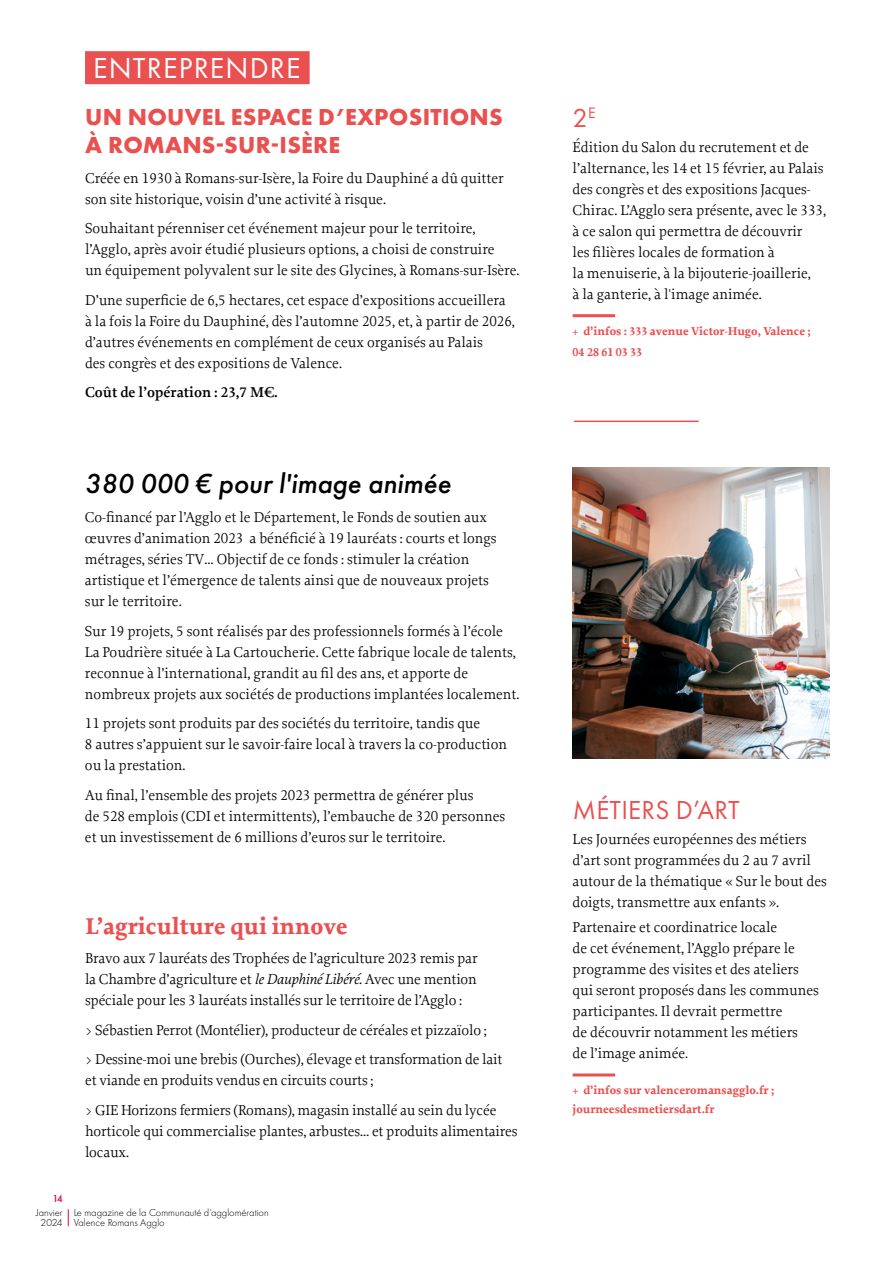
<style>
.page{position:relative;width:893px;height:1263px;background:#fff}
.page>*{position:absolute;margin:0;border:0;box-sizing:border-box;transform-origin:0 0}
.t1{font:30px "Futura PT";letter-spacing:.04em;color:#fff}
.t2{font:italic 500 28.5px "Futura PT";color:#000}
.t3{font:27px "Futura PT";letter-spacing:.01em;color:#ea504f}
.t4{font:700 24px/28.8px "Futura PT";letter-spacing:.01em;color:#ea504f}
.t5{font:700 24px "Proforma";color:#ea504f}
.t6{font:15px/21px "Proforma";color:#000}
.t7{font:600 15px "Proforma";color:#000}
.t8{font:700 12px/21px "Proforma";color:#ea504f}
.t9{font:300 10.5px/10.5px "Futura PT";color:#000}
.t10{font:500 10.5px "Futura PT";color:#e5004f}
.s1{font-style:italic}
</style>
<div class="page">
<div style="left:85px;top:51px;width:225px;height:33px;background:#ea504f"></div>
<hr style="left:573px;top:314px;width:42px;height:3px;background:#ea504f">
<hr style="left:573px;top:1073px;width:42px;height:3px;background:#ea504f">
<hr style="left:574px;top:421px;width:125px;height:1px;background:#ea504f">
<img style="left:573px;top:467px;width:256px;height:291px">
<svg style="left:68px;top:1209px;width:1px;height:17px"></svg>
<h1 class="t1" style="left:93px;top:50px;width:209px">ENTREPRENDRE</h1>
<h3 class="t4" style="left:85px;top:102px;width:419px">UN NOUVEL ESPACE D’EXPOSITIONS<br>À ROMANS-SUR-ISÈRE</h3>
<p class="t6" style="left:85px;top:167px;width:420px">Créée en 1930 à Romans-sur-Isère, la Foire du Dauphiné a dû quitter son site historique, voisin d’une activité à risque.</p>
<p class="t6" style="left:85px;top:218px;width:436px">Souhaitant pérenniser cet événement majeur pour le territoire, l’Agglo, après avoir étudié plusieurs options, a choisi de construire<br>un équipement polyvalent sur le site des Glycines, à Romans-sur-Isère.</p>
<p class="t6" style="left:85px;top:289px;width:431px">D’une superficie de 6,5 hectares, cet espace d’expositions accueillera à la fois la Foire du Dauphiné, dès l’automne 2025, et, à partir de 2026, d’autres événements en complément de ceux organisés au Palais<br>des congrès et des expositions de Valence.</p>
<p class="t7" style="left:85px;top:383px;width:194px">Coût de l’opération : 23,7 M€.</p>
<h2 class="t2" style="left:85px;top:466px;width:368px">380 000 € pour l'image animée</h2>
<p class="t6" style="left:85px;top:507px;width:413px">Co-financé par l’Agglo et le Département, le Fonds de soutien aux œuvres d’animation 2023 a bénéficié à 19 lauréats : courts et longs métrages, séries TV… Objectif de ce fonds : stimuler la création artistique et l’émergence de talents ainsi que de nouveaux projets sur le territoire.</p>
<p class="t6" style="left:85px;top:620px;width:436px">Sur 19 projets, 5 sont réalisés par des professionnels formés à l’école La Poudrière située à La Cartoucherie. Cette fabrique locale de talents, reconnue à l’international, grandit au fil des ans, et apporte de nombreux projets aux sociétés de productions implantées localement.</p>
<p class="t6" style="left:85px;top:713px;width:424px">11 projets sont produits par des sociétés du territoire, tandis que<br>8 autres s’appuient sur le savoir-faire local à travers la co-production ou la prestation.</p>
<p class="t6" style="left:85px;top:784px;width:422px">Au final, l’ensemble des projets 2023 permettra de générer plus<br>de 528 emplois (CDI et intermittents), l’embauche de 320 personnes et un investissement de 6 millions d’euros sur le territoire.</p>
<h3 class="t5" style="left:85px;top:910px;width:264px">L’agriculture qui innove</h3>
<p class="t6" style="left:85px;top:947px;width:394px;text-align:justify">Bravo aux 7 lauréats des Trophées de l’agriculture 2023 remis par la Chambre d’agriculture et <span class="s1">le Dauphiné Libéré</span>. Avec une mention spéciale pour les 3 lauréats installés sur le territoire de l’Agglo :</p>
<p class="t6" style="left:85px;top:1015px;width:419px;line-height:29.5px">&gt; Sébastien Perrot (Montélier), producteur de céréales et pizzaïolo ;<br>&gt; Dessine-moi une brebis (Ourches), élevage et transformation de lait</p>
<p class="t6" style="left:85px;top:1065px;width:413px;line-height:29.5px">et viande en produits vendus en circuits courts ;<br>&gt; GIE Horizons fermiers (Romans), magasin installé au sein du lycée</p>
<p class="t6" style="left:85px;top:1120px;width:434px">horticole qui commercialise plantes, arbustes… et produits alimentaires locaux.</p>
<p class="t10" style="left:52px;top:1192px;width:12px">14</p>
<p class="t9" style="left:36px;top:1207px;width:28px;text-align:center">Janvier<br>2024</p>
<p class="t9" style="left:74px;top:1207px;width:196px">Le magazine de la Communauté d’agglomération<br>Valence Romans Agglo</p>
<h3 class="t3" style="left:573px;top:102px;width:25px">2<sup>E</sup></h3>
<p class="t6" style="left:573px;top:137px;width:255px">Édition du Salon du recrutement et de l’alternance, les 14 et 15 février, au Palais des congrès et des expositions Jacques-Chirac. L’Agglo sera présente, avec le 333, à ce salon qui permettra de découvrir<br>les filières locales de formation à<br>la menuiserie, à la bijouterie-joaillerie,<br>à la ganterie, à l'image animée.</p>
<p class="t8" style="left:573px;top:321px;width:240px">+ d’infos : 333 avenue Victor-Hugo, Valence ;<br>04 28 61 03 33</p>
<h3 class="t3" style="left:573px;top:794px;width:168px">MÉTIERS D’ART</h3>
<p class="t6" style="left:573px;top:829px;width:256px">Les Journées européennes des métiers d’art sont programmées du 2 au 7 avril autour de la thématique « Sur le bout des doigts, transmettre aux enfants ».</p>
<p class="t6" style="left:573px;top:917px;width:248px">Partenaire et coordinatrice locale<br>de cet événement, l’Agglo prépare le programme des visites et des ateliers qui seront proposés dans les communes participantes. Il devrait permettre<br>de découvrir notamment les métiers<br>de l’image animée.</p>
<p class="t8" style="left:573px;top:1082px;width:203px;line-height:18px">+ d’infos sur valenceromansagglo.fr ; journeesdesmetiersdart.fr</p>
</div>
